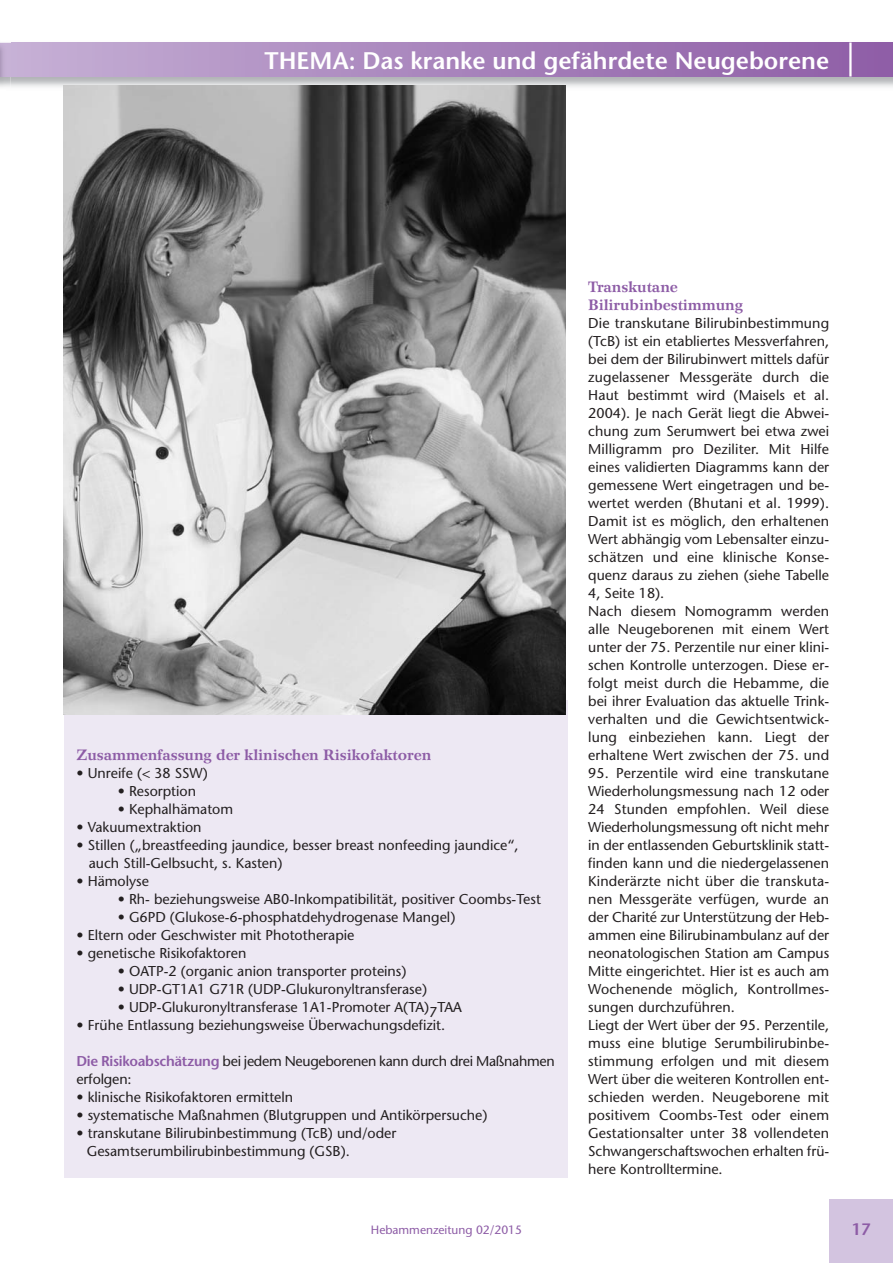
<style>
.page{position:relative;width:893px;height:1263px;background:#fff}
.page>*{position:absolute;margin:0;border:0;box-sizing:border-box;transform-origin:0 0}
.t1{font:600 24px "Stone Sans Std";color:#fff}
.t2{font:600 16.5px "Stone Sans Std";color:#8d5ca6}
.t3{font:700 15px/18px "Wilke LT Std";color:#8d5ca6}
.t4{font:500 14.25px/18px "Stone Sans Std";color:#231f20}
.t5{font:500 14.25px/18px "Stone Sans Std";letter-spacing:-.02em;color:#231f20}
.t6{font:500 12px "Stone Sans Std";color:#8d5ca6}
.s1{font-weight:600;color:#8d5ca6}
</style>
<div class="page">
<div style="left:64px;top:700px;width:503px;height:478px;background:#ede8f3"></div>
<img style="left:11px;top:42px;width:882px;height:52px">
<div style="left:0;top:43px;width:893px;height:34px;background:linear-gradient(to right,#c5afd5,#8d5ca5)"></div>
<img style="left:0;top:42px;width:11px;height:45px">
<img style="left:0;top:43px;width:11px;height:34px">
<hr style="left:849px;top:43px;width:3px;height:34px;background:#fff">
<div style="left:829px;top:1199px;width:64px;height:64px;background:#d3c4e0"></div>
<img style="left:64px;top:85px;width:502px;height:629px">
<h1 class="t1" style="left:265px;top:51px;width:566px">THEMA: Das kranke und gefährdete Neugeborene</h1>
<p class="t3" style="left:77px;top:748px;width:356px">Zusammenfassung der klinischen Risikofaktoren</p>
<p class="t4" style="left:77px;top:766px;width:133px">• Unreife (&lt; 38 SSW)</p>
<p class="t4" style="left:118px;top:784px;width:80px">• Resorption</p>
<p class="t4" style="left:118px;top:802px;width:117px">• Kephalhämatom</p>
<p class="t4" style="left:77px;top:820px;width:127px">• Vakuumextraktion</p>
<p class="t4" style="left:89px;top:838px;width:431px;text-indent:-12px">• Stillen („breastfeeding jaundice, besser breast nonfeeding jaundice“, auch Still-Gelbsucht, s. Kasten)</p>
<p class="t4" style="left:77px;top:874px;width:74px">• Hämolyse</p>
<p class="t4" style="left:118px;top:892px;width:425px">• Rh- beziehungsweise AB0-Inkompatibilität, positiver Coombs-Test</p>
<p class="t4" style="left:118px;top:910px;width:339px">• G6PD (Glukose-6-phosphatdehydrogenase Mangel)</p>
<p class="t4" style="left:77px;top:928px;width:279px">• Eltern oder Geschwister mit Phototherapie</p>
<p class="t4" style="left:77px;top:946px;width:171px">• genetische Risikofaktoren</p>
<p class="t4" style="left:118px;top:964px;width:290px">• OATP-2 (organic anion transporter proteins)</p>
<p class="t4" style="left:118px;top:982px;width:311px">• UDP-GT1A1 G71R (UDP-Glukuronyltransferase)</p>
<p class="t4" style="left:118px;top:1000px;width:346px">• UDP-Glukuronyltransferase 1A1-Promoter A(TA)7TAA</p>
<p class="t4" style="left:77px;top:1018px;width:370px">• Frühe Entlassung beziehungsweise Überwachungsdefizit.</p>
<p class="t5" style="left:77px;top:1054px;width:480px"><span class="s1">Die Risikoabschätzung</span> bei jedem Neugeborenen kann durch drei Maßnahmen erfolgen:</p>
<p class="t4" style="left:77px;top:1090px;width:218px">• klinische Risikofaktoren ermitteln</p>
<p class="t4" style="left:77px;top:1108px;width:412px">• systematische Maßnahmen (Blutgruppen und Antikörpersuche)</p>
<p class="t4" style="left:87px;top:1126px;width:311px;text-indent:-10px">• transkutane Bilirubinbestimmung (TcB) und/oder<br>Gesamtserumbilirubinbestimmung (GSB).</p>
<p class="t3" style="left:588px;top:280px;width:156px">Transkutane<br>Bilirubinbestimmung</p>
<p class="t4" style="left:588px;top:316px;width:242px">Die transkutane Bilirubinbestimmung (TcB) ist ein etabliertes Messverfahren, bei dem der Bilirubinwert mittels dafür zugelassener Messgeräte durch die Haut bestimmt wird (Maisels et al.<br>2004). Je nach Gerät liegt die Abwei&shy;chung zum Serumwert bei etwa zwei Milligramm pro Deziliter. Mit Hilfe eines validierten Diagramms kann der gemessene Wert eingetragen und be&shy;wertet werden (Bhutani et al. 1999).<br>Damit ist es möglich, den erhaltenen Wert abhängig vom Lebensalter einzu&shy;schätzen und eine klinische Konse&shy;quenz daraus zu ziehen (siehe Tabelle 4, Seite 18).<br>Nach diesem Nomogramm werden alle Neugeborenen mit einem Wert unter der 75. Perzentile nur einer klini&shy;schen Kontrolle unterzogen. Diese er&shy;folgt meist durch die Hebamme, die bei ihrer Evaluation das aktuelle Trink&shy;verhalten und die Gewichtsentwick&shy;lung einbeziehen kann. Liegt der erhaltene Wert zwischen der 75. und</p>
<p class="t4" style="left:588px;top:766px;width:242px">95. Perzentile wird eine transkutane Wiederholungsmessung nach 12 oder 24 Stunden empfohlen. Weil diese Wiederholungsmessung oft nicht mehr in der entlassenden Geburtsklinik statt&shy;finden kann und die niedergelassenen Kinderärzte nicht über die transkuta&shy;nen Messgeräte verfügen, wurde an der Charité zur Unterstützung der Heb&shy;ammen eine Bilirubinambulanz auf der neonatologischen Station am Campus Mitte eingerichtet. Hier ist es auch am Wochenende möglich, Kontrollmes&shy;sungen durchzuführen.<br>Liegt der Wert über der 95. Perzentile, muss eine blutige Serumbilirubinbe&shy;stimmung erfolgen und mit diesem Wert über die weiteren Kontrollen ent&shy;schieden werden. Neugeborene mit positivem Coombs-Test oder einem Gestationsalter unter 38 vollendeten Schwangerschaftswochen erhalten frü&shy;here Kontrolltermine.</p>
<p class="t6" style="left:371px;top:1225px;width:153px">Hebammenzeitung 02/2015</p>
<p class="t2" style="left:852px;top:1223px;width:20px">17</p>
</div>
